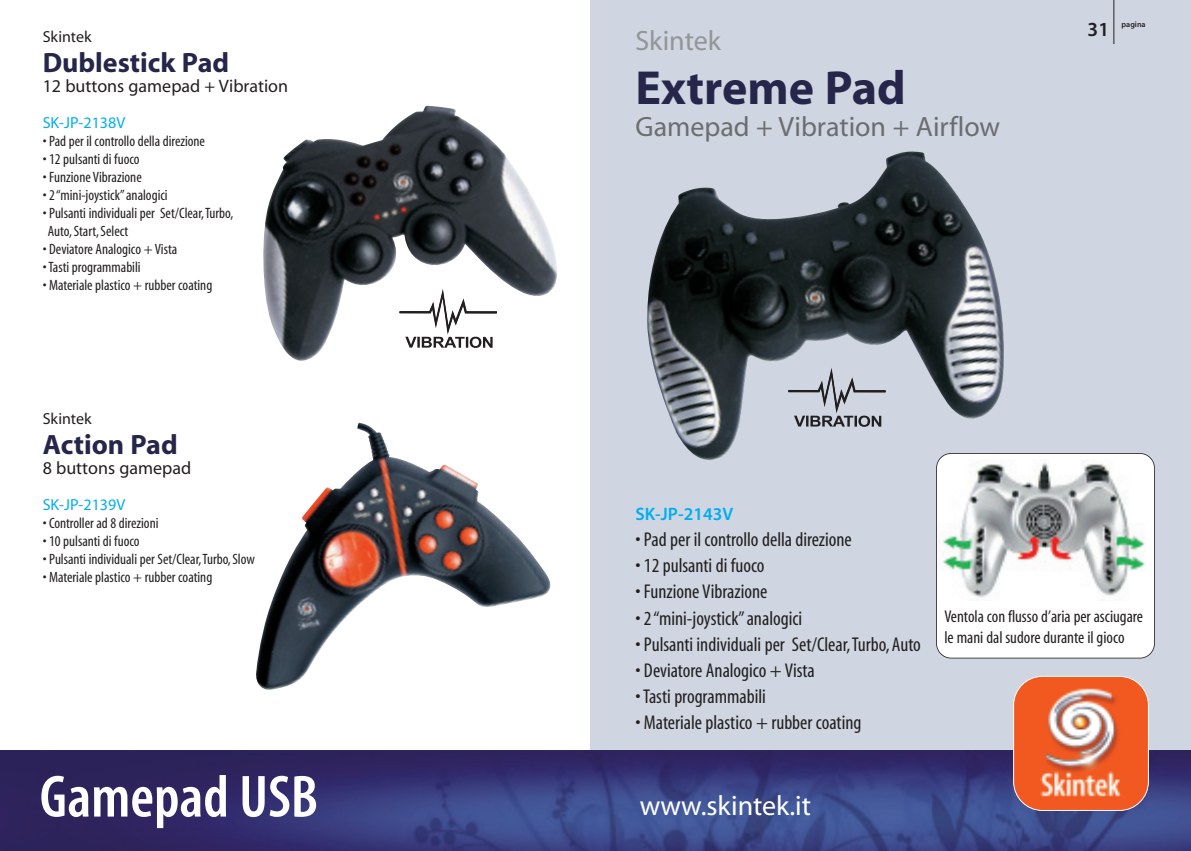
<style>
.page{position:relative;width:1191px;height:851px;background:#fff}
.page>*{position:absolute;margin:0;border:0;box-sizing:border-box;transform-origin:0 0}
.t1{font:60px "Myriad MM 565 300";color:#fff}
.t2{font:48px "Myriad MM 700 600";color:#26264b}
.t3{font:28px "Myriad MM 400 600";color:#6c6d70}
.t4{font:28px "Myriad MM 700 600";color:#26264b}
.t5{font:28px "Myriad MM 400 600";color:#fff}
.t6{font:28px "Myriad MM 400 600";color:#939598}
.t7{font:20px "Myriad MM 400 300";color:#231f20}
.t8{font:20px "Myriad MM 565 600";color:#231f20}
.t9{font:18px "Myriad MM 400 600";color:#231f20}
.t10{font:18px "Myriad MM 565 600";color:#00aeef}
.t11{font:17px/21px "Myriad MM 400 300";color:#231f20}
.t12{font:16px "Myriad MM 400 600";color:#00aeef}
.t13{font:16px "Myriad MM 400 600";letter-spacing:-.005em;color:#231f20}
.t14{font:15px/18px "Myriad MM 400 300";color:#231f20}
.t15{font:8px "Myriad MM 565 600";color:#231f20}
</style>
<div class="page">
<div style="left:590px;top:0;width:601px;height:781px;background:#cfd6e1"></div>
<img style="left:0;top:750px;width:1191px;height:100px">
<img style="left:1013px;top:676px;width:135px;height:134px;border-radius:29px">
<div style="left:1013px;top:675px;width:135px;height:135px;border:2px solid #fff;border-radius:29px"></div>
<img style="left:256px;top:422px;width:295px;height:268px">
<img style="left:263px;top:105px;width:294px;height:256px">
<img style="left:647px;top:151px;width:357px;height:309px">
<div style="left:936px;top:453px;width:218px;height:205px;background:#fff;border-radius:15px"></div>
<img style="left:936px;top:460px;width:209px;height:140px">
<div style="left:936px;top:453px;width:218px;height:205px;border:2px solid #231f20;border-radius:15px"></div>
<svg style="left:399px;top:288px;width:98px;height:60px"></svg>
<svg style="left:788px;top:367px;width:97px;height:60px"></svg>
<hr style="left:1113px;top:0;width:1px;height:44px;background:#231f20">
<p class="t13" style="left:43px;top:30px;width:50px">Skintek</p>
<h3 class="t4" style="left:43px;top:52px;width:188px">Dublestick Pad</h3>
<p class="t9" style="left:43px;top:79px;width:247px">12 buttons gamepad + Vibration</p>
<p class="t12" style="left:43px;top:116px;width:84px">SK-JP-2138V</p>
<p class="t14" style="left:43px;top:133px;width:164px">• Pad per il controllo della direzione</p>
<p class="t14" style="left:43px;top:151px;width:98px">• 12 pulsanti di fuoco</p>
<p class="t14" style="left:43px;top:169px;width:101px">• Funzione Vibrazione</p>
<p class="t14" style="left:43px;top:187px;width:126px">• 2 “mini-joystick”analogici</p>
<p class="t14" style="left:48px;top:205px;width:187px;text-indent:-5px">• Pulsanti individuali per Set/Clear,Turbo,<br>Auto, Start, Select</p>
<p class="t14" style="left:43px;top:241px;width:136px">• Deviatore Analogico + Vista</p>
<p class="t14" style="left:43px;top:259px;width:99px">• Tasti programmabili</p>
<p class="t14" style="left:43px;top:277px;width:171px">• Materiale plastico + rubber coating</p>
<p class="t13" style="left:43px;top:412px;width:50px">Skintek</p>
<h3 class="t4" style="left:43px;top:433px;width:136px">Action Pad</h3>
<p class="t9" style="left:43px;top:461px;width:150px">8 buttons gamepad</p>
<p class="t12" style="left:43px;top:498px;width:84px">SK-JP-2139V</p>
<p class="t14" style="left:43px;top:514px;width:117px">• Controller ad 8 direzioni</p>
<p class="t14" style="left:43px;top:532px;width:98px">• 10 pulsanti di fuoco</p>
<p class="t14" style="left:43px;top:550px;width:214px">• Pulsanti individuali per Set/Clear,Turbo, Slow</p>
<p class="t14" style="left:43px;top:568px;width:171px">• Materiale plastico + rubber coating</p>
<h1 class="t1" style="left:40px;top:773px;width:280px">Gamepad USB</h1>
<h3 class="t6" style="left:635px;top:30px;width:87px">Skintek</h3>
<h2 class="t2" style="left:635px;top:70px;width:272px">Extreme Pad</h2>
<h3 class="t3" style="left:635px;top:116px;width:366px">Gamepad + Vibration + Airflow</h3>
<h3 class="t8" style="left:1087px;top:22px;width:23px">31</h3>
<p class="t15" style="left:1121px;top:22px;width:26px">pagina</p>
<p class="t10" style="left:635px;top:507px;width:99px">SK-JP-2143V</p>
<h3 class="t7" style="left:635px;top:532px;width:218px">• Pad per il controllo della direzione</h3>
<h3 class="t7" style="left:635px;top:558px;width:131px">• 12 pulsanti di fuoco</h3>
<h3 class="t7" style="left:635px;top:584px;width:134px">• Funzione Vibrazione</h3>
<h3 class="t7" style="left:635px;top:610px;width:168px">• 2 “mini-joystick”analogici</h3>
<h3 class="t7" style="left:635px;top:636px;width:287px">• Pulsanti individuali per Set/Clear,Turbo, Auto</h3>
<h3 class="t7" style="left:635px;top:662px;width:181px">• Deviatore Analogico + Vista</h3>
<h3 class="t7" style="left:635px;top:688px;width:132px">• Tasti programmabili</h3>
<h3 class="t7" style="left:635px;top:714px;width:228px">• Materiale plastico + rubber coating</h3>
<p class="t11" style="left:944px;top:606px;width:200px">Ventola con flusso d’aria per asciugare le mani dal sudore durante il gioco</p>
<h3 class="t5" style="left:640px;top:794px;width:172px">www.skintek.it</h3>
</div>
